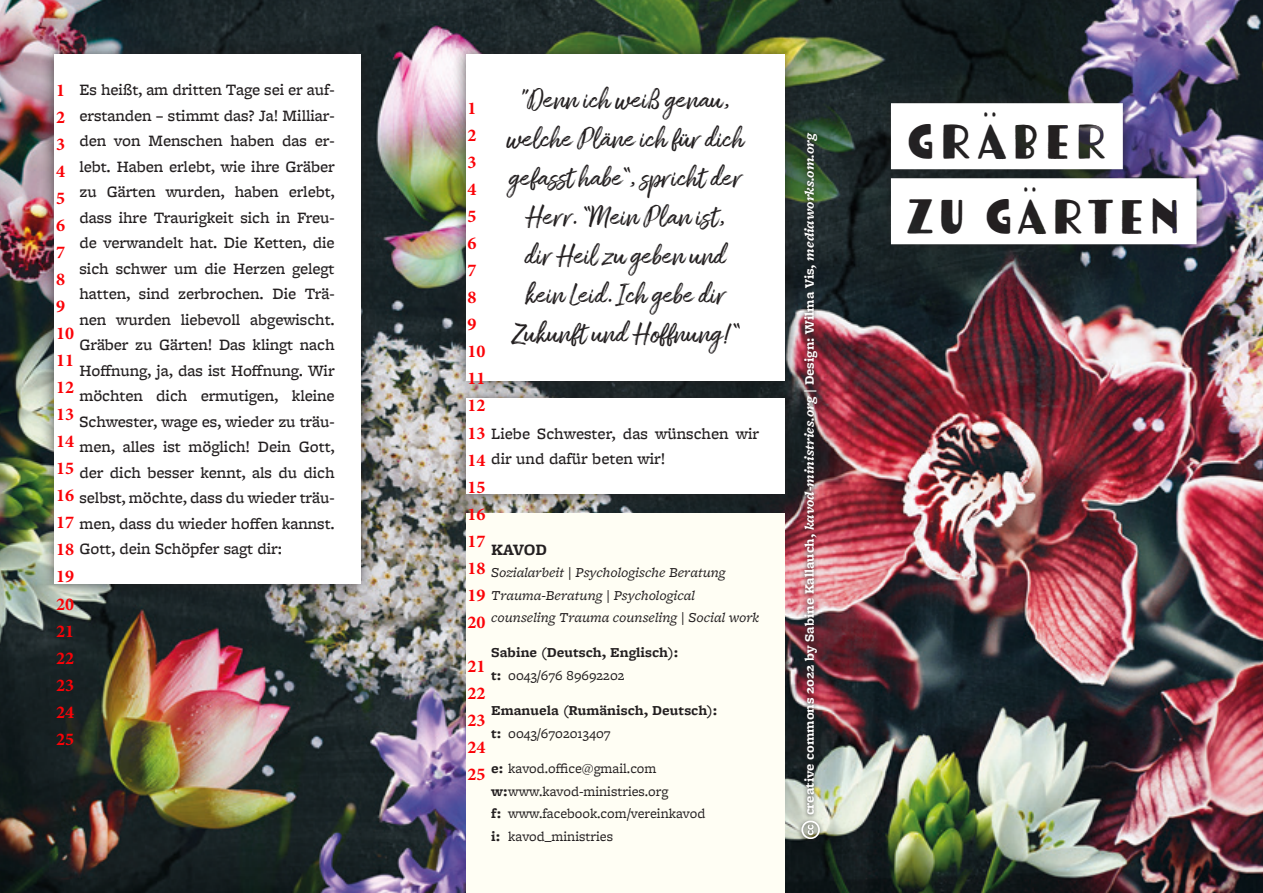
<style>
.page{position:relative;width:1263px;height:893px;background:#fff}
.page>*{position:absolute;margin:0;border:0;box-sizing:border-box;transform-origin:0 0}
.t1{font:49.5px/75px "Tomarik Display";color:#231f20}
.t2{font:28.5px/39px "Amithen";color:#231f20;text-align:center}
.t3{font:700 18px/27px "Minion Pro";color:#fb0207;text-align:justify}
.bodytext{font:500 16.5px/25.5px "Freight Micro Pro";letter-spacing:-.005em;color:#231f20}
.t4{font:700 16.5px "Freight Micro Pro";color:#231f20}
.t5{font:italic 14.25px/22.5px "Freight Micro Pro";color:#231f20}
.t6{font:14.25px/22.5px "Freight Micro Pro";color:#231f20}
.t7{font:700 14.25px/22.5px "Freight Micro Pro";color:#231f20}
.t8{font:700 13.5px "Freight Micro Pro";color:#fff}
.s1{font-family:"Minion Pro";font-weight:700;font-size:18px;color:#fb0207}
.s2{font-weight:400}
.s3{font-weight:700}
.s4{font-style:italic}
</style>
<div class="page">
<img style="left:0;top:0;width:1263px;height:892px">
<div style="left:797px;top:129px;width:27px;height:714px;background:#231f20;opacity:.84"></div>
<svg style="left:802px;top:820px;width:18px;height:19px"></svg>
<div style="left:466px;top:513px;width:319px;height:66px;background:#fffef4"></div>
<div style="left:466px;top:537px;width:319px;height:109px;background:#fffef4"></div>
<div style="left:466px;top:617px;width:319px;height:87px;background:#fffef4"></div>
<div style="left:466px;top:675px;width:319px;height:87px;background:#fffef4"></div>
<div style="left:466px;top:733px;width:319px;height:132px;background:#fffef4"></div>
<div style="left:466px;top:836px;width:319px;height:56px;background:#fffef4"></div>
<div style="left:40px;top:40px;width:334px;height:557px;background:#231f20;opacity:.75"></div>
<div style="left:54px;top:54px;width:306px;height:529px;background:#fff"></div>
<div style="left:451px;top:40px;width:348px;height:468px;background:#231f20;opacity:.75"></div>
<div style="left:466px;top:54px;width:319px;height:327px;background:#fff"></div>
<div style="left:466px;top:398px;width:319px;height:95px;background:#fff"></div>
<div style="left:882px;top:94px;width:324px;height:159px;background:#231f20;opacity:.6"></div>
<div style="left:891px;top:103px;width:232px;height:66px;background:#fff"></div>
<div style="left:891px;top:178px;width:306px;height:66px;background:#fff"></div>
<p class="bodytext" style="left:80px;top:76px;width:257px">Es heißt, am dritten Tage sei er auf-</p>
<p class="bodytext" style="left:80px;top:102px;width:257px">erstanden – stimmt das? Ja! Milliar-</p>
<p class="bodytext" style="left:80px;top:127px;width:257px">den von Menschen haben das er-</p>
<p class="bodytext" style="left:80px;top:153px;width:257px">lebt. Haben erlebt, wie ihre Gräber</p>
<p class="bodytext" style="left:80px;top:178px;width:257px">zu Gärten wurden, haben erlebt,</p>
<p class="bodytext" style="left:80px;top:204px;width:257px">dass ihre Traurigkeit sich in Freu-</p>
<p class="bodytext" style="left:80px;top:229px;width:257px">de verwandelt hat. Die Ketten, die</p>
<p class="bodytext" style="left:80px;top:255px;width:257px">sich schwer um die Herzen gelegt</p>
<p class="bodytext" style="left:80px;top:280px;width:257px">hatten, sind zerbrochen. Die Trä-</p>
<p class="bodytext" style="left:80px;top:306px;width:257px">nen wurden liebevoll abgewischt.</p>
<p class="bodytext" style="left:80px;top:331px;width:257px">Gräber zu Gärten! Das klingt nach</p>
<p class="bodytext" style="left:80px;top:357px;width:257px">Hoffnung, ja, das ist Hoffnung. Wir</p>
<p class="bodytext" style="left:80px;top:382px;width:257px">möchten dich ermutigen, kleine</p>
<p class="bodytext" style="left:80px;top:408px;width:257px">Schwester, wage es, wieder zu träu-</p>
<p class="bodytext" style="left:80px;top:433px;width:257px">men, alles ist möglich! Dein Gott,</p>
<p class="bodytext" style="left:80px;top:459px;width:257px">der dich besser kennt, als du dich</p>
<p class="bodytext" style="left:80px;top:484px;width:257px">selbst, möchte, dass du wieder träu-</p>
<p class="bodytext" style="left:56px;top:510px;width:280px"><span class="s1">17</span> men, dass du wieder hoffen kannst.</p>
<p class="bodytext" style="left:56px;top:535px;width:227px"><span class="s1">18</span> Gott, dein Schöpfer sagt dir:</p>
<p class="t3" style="left:56px;top:77px;width:19px;text-align:left">1<br>2<br>3<br>4<br>5<br>6<br>7<br>8<br>9<br>10<br>11<br>12<br>13<br>14<br>15<br>16</p>
<p class="t3" style="left:56px;top:563px;width:19px">19<br>20<br>21<br>22<br>23<br>24<br>25</p>
<p class="t3" style="left:468px;top:95px;width:19px;text-align:left">1<br>2<br>3<br>4<br>5<br>6<br>7<br>8<br>9<br>10<br>11<br>12</p>
<p class="t2" style="left:506px;top:81px;width:239px">"Denn ich weiß genau, welche Pläne ich für dich gefasst habe“, spricht der<br>Herr. “Mein Plan ist,<br>dir Heil zu geben und kein Leid. Ich gebe dir<br>Zukunft und Hoffnung!“</p>
<p class="bodytext" style="left:468px;top:420px;width:293px"><span class="s1">13</span> Liebe Schwester, das wünschen wir<br><span class="s1">14</span> dir und dafür beten wir!</p>
<p class="t3" style="left:468px;top:473px;width:19px">15<br>16<br>17<br>18<br>19<br>20</p>
<p class="t3" style="left:468px;top:652px;width:19px">21<br>22<br>23<br>24<br>25</p>
<p class="t4" style="left:491px;top:537px;width:57px">KAVOD</p>
<p class="t5" style="left:491px;top:560px;width:269px">Sozialarbeit | Psychologische Beratung<br>Trauma-Beratung | Psychological counseling Trauma counseling | Social work</p>
<p class="t7" style="left:491px;top:641px;width:189px">Sabine (Deutsch, Englisch): t: <span class="s2">0043/676 89692202</span></p>
<p class="t7" style="left:491px;top:699px;width:228px">Emanuela (Rumänisch, Deutsch): t: <span class="s2">0043/6702013407</span></p>
<p class="t6" style="left:491px;top:756px;width:216px"><span class="s3">e:</span> kavod.office@gmail.com <span class="s3">w:</span>www.kavod-ministries.org<br><span class="s3">f:</span> www.facebook.com/vereinkavod <span class="s3">i:</span> kavod_ministries</p>
<p class="t8" style="left:800px;top:815px;width:685px;rotate:-90deg">creative commons 2022 by Sabine Kallauch, <span class="s4">kavod-ministries.org</span> | Design: Wilma Vis, <span class="s4">mediaworks.om.org</span></p>
<h1 class="t1" style="left:904px;top:99px;width:280px">GRÄBER<br>ZU GÄRTEN</h1>
</div>
